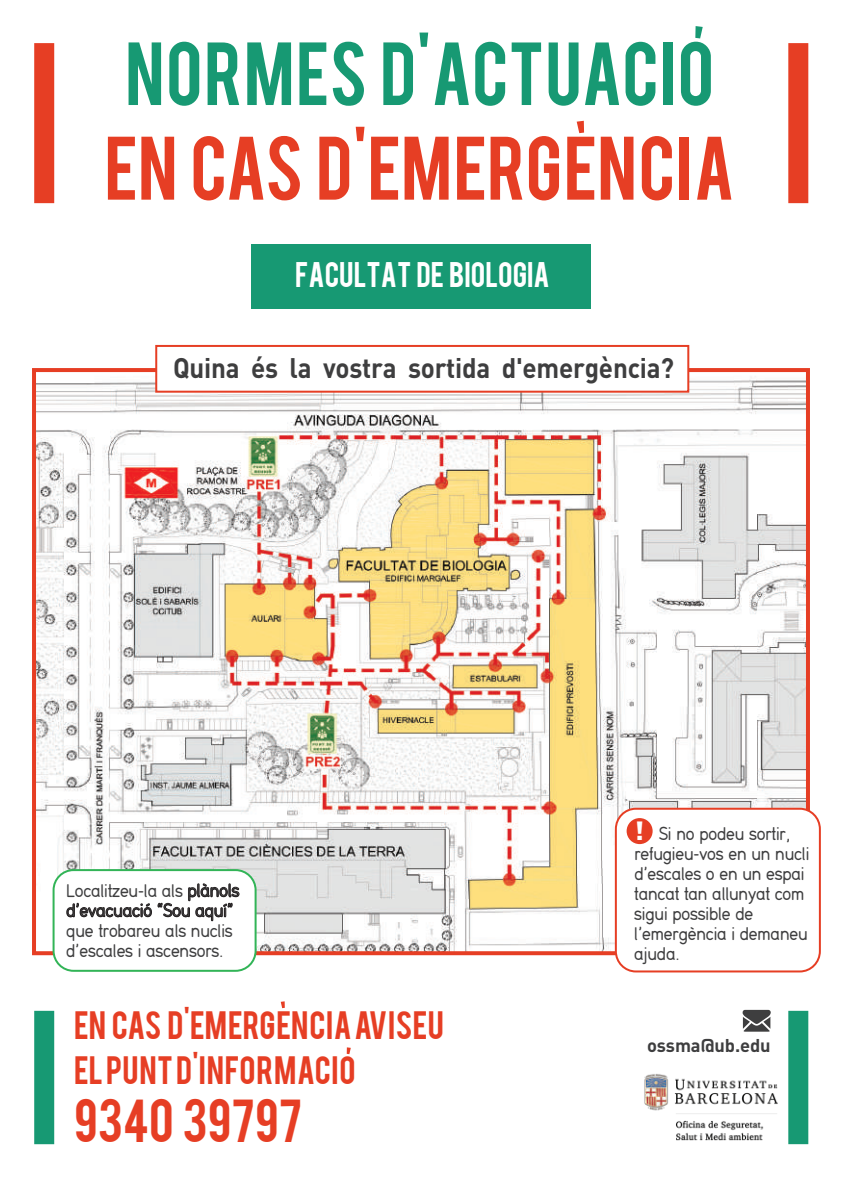
<style>
.page{position:relative;width:842px;height:1191px;background:#fff}
.page>*{position:absolute;margin:0;border:0;box-sizing:border-box;transform-origin:0 0}
.t1{font:70.6px "Bebas";color:#e63e24}
.t2{font:70.2px "Bebas";letter-spacing:.015em;color:#179973}
.t3{font:47.6px "Bebas";color:#e63e24}
.t4{font:31.2px/45.8px "Bebas";letter-spacing:.015em;color:#e63e24}
.t5{font:700 28px "DIN";letter-spacing:-.01em;color:#3e3e3f;scale:.93 1}
.t6{font:28px "Bebas";color:#fff}
.t7{font:19.4px/20px "Din 16";letter-spacing:-.01em;color:#3e3e3f;scale:.93 1}
.t8{font:700 18.4px "DIN";letter-spacing:-.005em;color:#3e3e3f}
.s1{font-family:"DIN";font-weight:900;font-size:26px;color:#fff}
</style>
<div class="page">
<img style="left:37px;top:373px;width:768px;height:577px">
<svg style="left:695px;top:26px;width:8px;height:12px"></svg>
<svg style="left:577px;top:121px;width:7px;height:12px"></svg>
<div style="left:34px;top:43px;width:20px;height:160px;background:#e63e24"></div>
<div style="left:788px;top:43px;width:20px;height:160px;background:#e63e24"></div>
<div style="left:34px;top:1010px;width:20px;height:134px;background:#179973"></div>
<div style="left:788px;top:1010px;width:20px;height:134px;background:#179973"></div>
<div style="left:155px;top:345px;width:534px;height:48px;background:#fff;border:2px solid #e63e24"></div>
<div style="left:54px;top:870px;width:202px;height:100px;background:#fff;border-radius:20px"></div>
<div style="left:53px;top:869px;width:204px;height:102px;border:2px solid #32b457;border-radius:20px"></div>
<svg style="left:743px;top:1010px;width:28px;height:21px"></svg>
<svg style="left:281px;top:1001px;width:4px;height:7px"></svg>
<svg style="left:347px;top:1047px;width:4px;height:7px"></svg>
<div style="left:252px;top:244px;width:339px;height:64px;background:#179973"></div>
<img style="left:644px;top:1074px;width:134px;height:67px">
<svg style="left:66px;top:883px;width:174px;height:38px"></svg>
<div style="left:616px;top:808px;width:204px;height:163px;background:#fff;border-radius:20px"></div>
<div style="left:615px;top:807px;width:206px;height:165px;border:2px solid #e63e24;border-radius:20px"></div>
<div style="left:627px;top:818px;width:26px;height:26px;background:#e63e24;border-radius:50%"></div>
<h2 class="t2" style="left:125px;top:23px;width:590px">NORMES D'ACTUACIO</h2>
<h1 class="t1" style="left:105px;top:117px;width:631px">EN CAS D'EMERGENCIA</h1>
<h3 class="t6" style="left:295px;top:254px;width:256px">FACULTAT DE BIOLOGIA</h3>
<h3 class="t5" style="left:173px;top:350px;width:540px">Quina és la vostra sortida d'emergència?</h3>
<p class="t7" style="left:66px;top:880px;width:188px">Localitzeu-la als plànols d’evacuació “Sou aquí” que trobareu als nuclis d’escales i ascensors.</p>
<h3 class="t4" style="left:74px;top:999px;width:371px">EN CAS D'EMERGENCIA AVISEU<br>EL PUNT D'INFORMACIO</h3>
<h3 class="t3" style="left:74px;top:1085px;width:230px">9340 39797</h3>
<p class="t7" style="left:634px;top:824px;width:190px"><span class="s1">!</span> Si no podeu sortir, refugieu-vos en un nucli d’escales o en un espai tancat tan allunyat com sigui possible de l’emergència i demaneu ajuda.</p>
<p class="t8" style="left:647px;top:1033px;width:125px">ossma@ub.edu</p>
</div>
